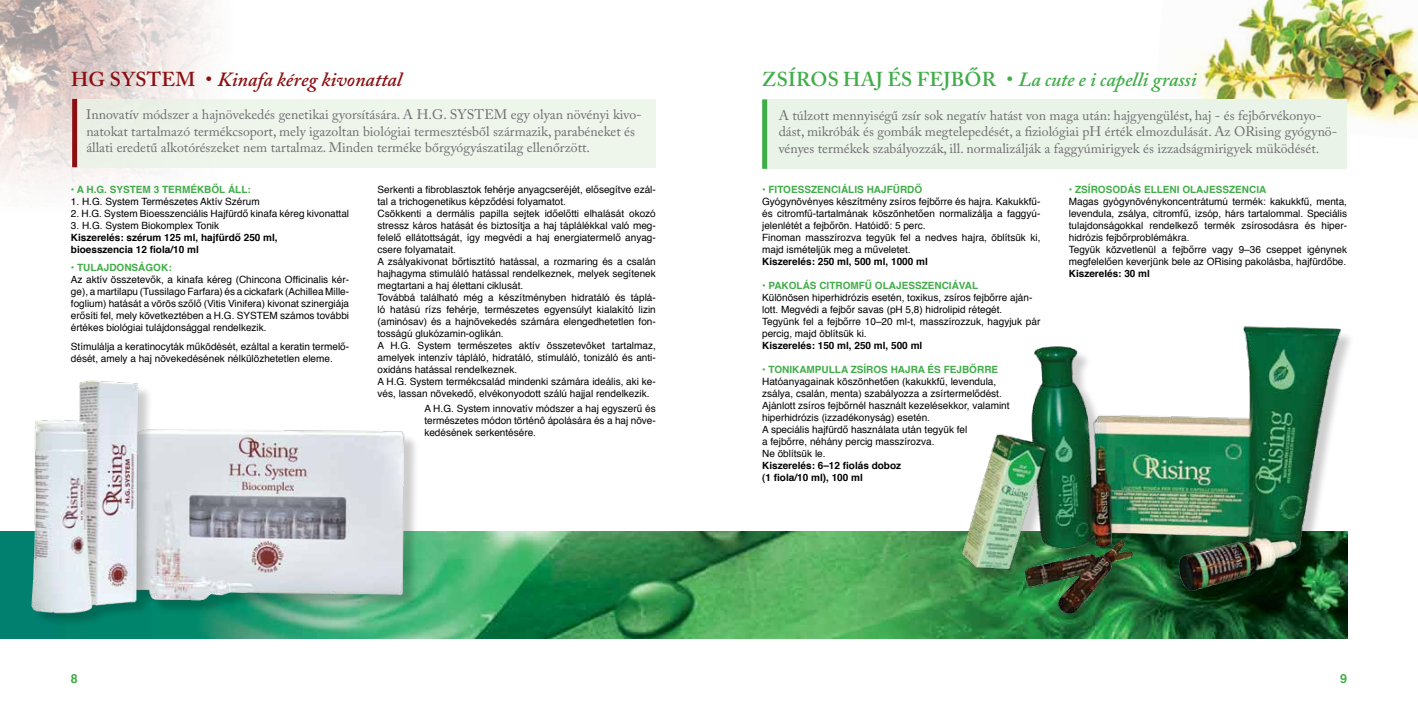
<style>
.page{position:relative;width:1418px;height:709px;background:#fff}
.page>*{position:absolute;margin:0;border:0;box-sizing:border-box;transform-origin:0 0}
.t1{font:italic 600 20px "Adobe Caslon Pro";color:#41ad49}
.t2{font:italic 600 20px "Adobe Caslon Pro";color:#8b0f12}
.t3{font:600 20px "Adobe Caslon Pro";letter-spacing:.015em;color:#41ad49}
.t4{font:600 20px "Adobe Caslon Pro";letter-spacing:.015em;color:#8b0f12}
.t5{font:13.75px/16.5px "Adobe Caslon Pro";color:#6d6e71}
.t6{font:700 12.5px "Helvetica";color:#41ad49}
.t7{font:10px/12px "Helvetica";color:#000}
.t8{font:700 10px/12px "Helvetica";color:#000}
.t9{font:700 10px "Helvetica";color:#41ad49}
.s1{font-weight:400;font-style:normal}
.s2{font-style:normal}
</style>
<div class="page">
<img style="left:1190px;top:0;width:227px;height:140px">
<img style="left:0;top:0;width:238px;height:190px">
<div style="left:72px;top:99px;width:584px;height:68px;background:#eaf3e7"></div>
<div style="left:763px;top:99px;width:583px;height:70px;background:#eaf3e7"></div>
<img style="left:0;top:531px;width:1346px;height:107px">
<div style="left:136px;top:431px;width:282px;height:184px;background:#000;opacity:.2"></div>
<img style="left:156px;top:429px;width:256px;height:183px">
<div style="left:72px;top:99px;width:5px;height:68px;background:#8b0f12"></div>
<div style="left:762px;top:99px;width:5px;height:70px;background:#41ad49"></div>
<div style="left:34px;top:382px;width:118px;height:245px;background:#00826c"></div>
<img style="left:23px;top:380px;width:133px;height:240px">
<img style="left:907px;top:326px;width:443px;height:307px">
<h1 class="t4" style="left:71px;top:67px;width:108px">HG SYSTEM</h1>
<h1 class="t2" style="left:205px;top:67px;width:198px"><span class="s1">•</span> Kinafa kéreg kivonattal</h1>
<h1 class="t3" style="left:762px;top:67px;width:95px">ZSÍROS HAJ</h1>
<h1 class="t1" style="left:887px;top:67px;width:311px"><span class="s2">ÉS FEJ BŐR</span> <span class="s1">•</span> La cute e i capelli grassi</h1>
<p class="t5" style="left:778px;top:107px;width:560px">A túlzott mennyiségű zsír sok negatív hatást von maga után: hajgyengülést, haj - és fejbőrvékonyo&shy;dást, mikróbák és gombák megtelepedését, a fiziológiai pH érték elmozdulását. Az ORising gyógynö&shy;vényes termékek szabályozzák, ill. normalizálják a faggyúmirigyek és izzadságmirigyek müködését.</p>
<p class="t9" style="left:71px;top:181px;width:60px">• A H.G. System</p>
<p class="t9" style="left:154px;top:181px;width:17px">3 termék</p>
<p class="t9" style="left:204px;top:181px;width:48px">ből áll:</p>
<p class="t7" style="left:71px;top:196px;width:190px">1. H.G. System Természetes Aktív Szérum</p>
<p class="t7" style="left:71px;top:208px;width:280px">2. H.G. System Bioesszenciális Hajfürdő kinafa kéreg kivonattal</p>
<p class="t7" style="left:71px;top:220px;width:150px">3. H.G. System Biokomplex Tonik</p>
<p class="t8" style="left:71px;top:232px;width:208px">Kiszerelés: szérum 125 ml, hajfürdő 250 ml, bioesszencia 12 fiola/10 ml</p>
<p class="t9" style="left:71px;top:260px;width:102px">• TULAJDONSÁGOK:</p>
<p class="t7" style="left:71px;top:274px;width:280px;text-align:justify">Az aktív összetevők, a kinafa kéreg (Chincona Officinalis kér&shy;ge), a martilapu (Tussilago Farfara) és a cickafark (Achillea Mille&shy;foglium) hatását a vörös szőlő (Vitis Vinifera) kivonat szinergiája erősíti fel, mely következtében a H.G. SYSTEM számos további értékes biológiai tulájdonsággal rendelkezik.</p>
<p class="t7" style="left:71px;top:340px;width:280px">Stímulálja a keratinocyták működését, ezáltal a keratin termelő&shy;dését, amely a haj növekedésének nélkülözhetetlen eleme.</p>
<h2 class="t5" style="left:86px;top:106px;width:392px">Innovatív módszer a hajnövekedés genetikai gyorsítására. A h .g . system</h2>
<h2 class="t5" style="left:86px;top:106px;width:557px;text-indent:424px">egy olyan növényi kivo&shy;natokat tartalmazó termékcsoport, mely igazoltan biológiai termesztésből származik, parabéneket és állati eredetű alkotórészeket nem tartalmaz. Minden terméke bőrgyógyászatilag ellenőrzött.</h2>
<p class="t7" style="left:377px;top:184px;width:280px">Serkenti a fibroblasztok fehérje anyagcseréjét, elősegítve ezál&shy;tal a trichogenetikus képződési folyamatot.<br>Csökkenti a dermális papilla sejtek időelőtti elhalását okozó stressz káros hatását és biztosítja a haj táplálékkal való meg&shy;felelő ellátottságát, így megvédi a haj energiatermelő anyag&shy;csere folyamatait.<br>A zsályakivonat bőrtisztító hatással, a rozmaring és a csalán hajhagyma stimuláló hatással rendelkeznek, melyek segítenek megtartani a haj élettani ciklusát.<br>Továbbá található még a készítményben hidratáló és táplá&shy;ló hatású rízs fehérje, természetes egyensúlyt kialakító lizin (aminósav) és a hajnövekedés számára elengedhetetlen fon&shy;tosságú glukózamin-oglikán.<br>A H.G. System természetes aktív összetevôket tartalmaz, amelyek intenzív tápláló, hidratáló, stímuláló, tonizáló és anti&shy;oxidáns hatással rendelkeznek.<br>A H.G. System termékcsalád mindenki számára ideális, aki ke&shy;vés, lassan növekedő, elvékonyodott szálú hajjal rendelkezik.</p>
<p class="t9" style="left:762px;top:181px;width:161px">• FITOESSZENCIÁLIS HAJFÜRDŐ</p>
<p class="t9" style="left:1068px;top:181px;width:199px">• ZSÍROSODÁS ELLENI OLAJESSZENCIA</p>
<p class="t7" style="left:1068px;top:196px;width:280px;text-align:justify">Magas gyógynövénykoncentrátumú termék: kakukkfű, menta, levendula, zsálya, citromfű, izsóp, hárs tartalommal. Speciális tulajdonságokkal rendelkező termék zsírosodásra és hiper&shy;hidrózis fejbőrproblémákra.</p>
<p class="t7" style="left:762px;top:196px;width:280px">Gyógynövényes készítmény zsíros fejbőrre és hajra. Kakukkfű&shy;és citromfű-tartalmának köszönhetően normalizálja a faggyú&shy;jelenlétét a fejbőrön. Hatóidő: 5 perc.<br>Finoman masszírozva tegyük fel a nedves hajra, öblítsük ki, majd ismételjük meg a műveletet.</p>
<p class="t8" style="left:762px;top:256px;width:167px">Kiszerelés: 250 ml, 500 ml, 1000 ml</p>
<p class="t9" style="left:762px;top:277px;width:216px">• PAKOLÁS CITROMFŰ OLAJESSZENCIÁVAL</p>
<p class="t7" style="left:762px;top:292px;width:280px">Különösen hiperhidrózis esetén, toxikus, zsíros fejbőrre aján&shy;lott. Megvédi a fejbőr savas (pH 5,8) hidrolipid rétegét.<br>Tegyünk fel a fejbőrre 10–20 ml-t, masszírozzuk, hagyjuk pár percig, majd öblítsük ki.</p>
<p class="t8" style="left:762px;top:340px;width:162px">Kiszerelés: 150 ml, 250 ml, 500 ml</p>
<p class="t9" style="left:762px;top:361px;width:67px">• TONIKAMPULL</p>
<p class="t9" style="left:841px;top:361px;width:124px">A ZSÍROS HAJRA ÉS FEJBŐ</p>
<p class="t9" style="left:977px;top:361px;width:23px">RRE</p>
<p class="t7" style="left:762px;top:376px;width:249px">Hatóanyagainak köszönhetően (kakukkfű, levendula, zsálya, csalán, menta) szabályozza a zsírtermelődést.<br>Ajánlott zsíros fejbőrnél használt kezelésekkor, valamint hiperhidrózis (izzadékonyság) esetén.<br>A speciális hajfürdő használata után tegyük fel<br>a fejbőrre, néhány percig masszírozva.<br>Ne öblítsük le.</p>
<p class="t8" style="left:762px;top:460px;width:140px">Kiszerelés: 6–12 fiolás doboz (1 fiola/10 ml), 100 ml</p>
<p class="t7" style="left:1068px;top:244px;width:280px">Tegyük közvetlenül a fejbőrre vagy 9–36 cseppet igénynek megfelelően keverjünk bele az ORising pakolásba, hajfürdőbe.</p>
<p class="t8" style="left:1068px;top:267px;width:83px">Kiszerelés: 30 ml</p>
<p class="t7" style="left:424px;top:403px;width:233px;text-align:justify">A H.G. System innovatív módszer a haj egyszerű és természetes módon történô ápolására és a haj növe&shy;kedésének serkentésére.</p>
<p class="t6" style="left:71px;top:668px;width:8px">8</p>
<p class="t6" style="left:1340px;top:668px;width:8px">9</p>
</div>
